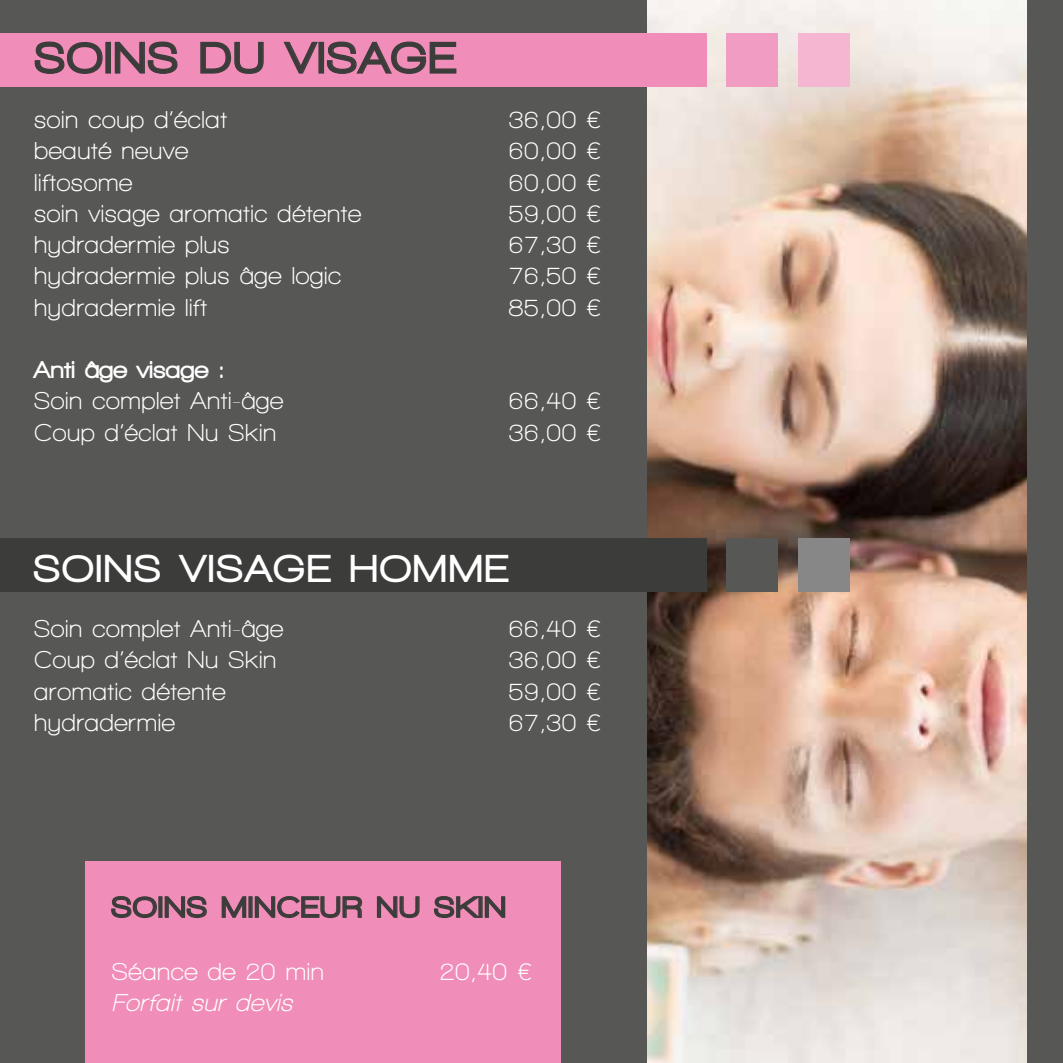
<style>
.page{position:relative;width:1063px;height:1063px;background:#575756}
.page>*{position:absolute;margin:0;border:0;box-sizing:border-box;transform-origin:0 0}
.t1{font:900 45px "Walkway";letter-spacing:.075em;color:#3c3c3b}
.t2{font:900 40px "Walkway";letter-spacing:.075em;color:#fff}
.t3{font:900 30px "Walkway";letter-spacing:.075em;color:#3c3c3b}
.t4{font:700 25px "Walkway";letter-spacing:.025em;color:#fff}
.t5{font:italic 700 25px "Walkway";letter-spacing:.025em;color:#fff}
.t6{font:900 25px "Walkway";letter-spacing:.025em;color:#fff}
</style>
<div class="page">
<img style="left:647px;top:0;width:379px;height:1063px">
<div style="left:0;top:34px;width:706px;height:53px;background:#f08db8"></div>
<div style="left:726px;top:34px;width:52px;height:53px;background:#f19cc3"></div>
<div style="left:798px;top:34px;width:52px;height:53px;background:#f5b6d2"></div>
<svg style="left:34px;top:41px;width:69px;height:33px"></svg>
<div style="left:105px;top:42px;width:6px;height:32px;border:1px solid #3c3c3b"></div>
<svg style="left:114px;top:41px;width:64px;height:33px"></svg>
<svg style="left:200px;top:41px;width:64px;height:33px"></svg>
<svg style="left:283px;top:41px;width:36px;height:33px"></svg>
<div style="left:319px;top:42px;width:5px;height:32px;border:1px solid #3c3c3b"></div>
<svg style="left:327px;top:41px;width:130px;height:33px"></svg>
<div style="left:0;top:539px;width:706px;height:53px;background:#3c3c3b"></div>
<div style="left:726px;top:539px;width:52px;height:53px;background:#575756"></div>
<div style="left:798px;top:539px;width:52px;height:53px;background:#878787"></div>
<div style="left:85px;top:861px;width:476px;height:202px;background:#f08db8"></div>
<svg style="left:111px;top:896px;width:46px;height:23px"></svg>
<div style="left:158px;top:896px;width:5px;height:22px;border:1px solid #3c3c3b"></div>
<svg style="left:164px;top:896px;width:43px;height:23px"></svg>
<svg style="left:221px;top:896px;width:26px;height:22px"></svg>
<div style="left:249px;top:896px;width:4px;height:22px;border:1px solid #3c3c3b"></div>
<svg style="left:254px;top:896px;width:109px;height:23px"></svg>
<svg style="left:377px;top:896px;width:43px;height:23px"></svg>
<svg style="left:434px;top:896px;width:72px;height:23px"></svg>
<h1 class="t1" style="left:35px;top:34px;width:421px">SOINS DU VISAGE</h1>
<p class="t4" style="left:34px;top:106px;width:194px">soin coup d’éclat</p>
<p class="t4" style="left:509px;top:106px;width:94px">36,00 €</p>
<p class="t4" style="left:34px;top:138px;width:156px">beauté neuve</p>
<p class="t4" style="left:509px;top:138px;width:94px">60,00 €</p>
<p class="t4" style="left:34px;top:169px;width:99px">liftosome</p>
<p class="t4" style="left:509px;top:169px;width:94px">60,00 €</p>
<p class="t4" style="left:34px;top:200px;width:328px">soin visage aromatic détente</p>
<p class="t4" style="left:509px;top:200px;width:94px">59,00 €</p>
<p class="t4" style="left:34px;top:231px;width:197px">hydradermie plus</p>
<p class="t4" style="left:509px;top:231px;width:94px">67,30 €</p>
<p class="t4" style="left:34px;top:263px;width:309px">hydradermie plus âge logic</p>
<p class="t4" style="left:509px;top:263px;width:94px">76,50 €</p>
<p class="t4" style="left:34px;top:294px;width:174px">hydradermie lift</p>
<p class="t4" style="left:509px;top:294px;width:94px">85,00 €</p>
<p class="t6" style="left:34px;top:356px;width:192px">Anti âge visage :</p>
<p class="t4" style="left:34px;top:388px;width:251px">Soin complet Anti-âge</p>
<p class="t4" style="left:509px;top:388px;width:94px">66,40 €</p>
<p class="t4" style="left:34px;top:419px;width:244px">Coup d’éclat Nu Skin</p>
<p class="t4" style="left:509px;top:419px;width:94px">36,00 €</p>
<h2 class="t2" style="left:34px;top:547px;width:475px">SOINS VISAGE HOMME</h2>
<p class="t4" style="left:34px;top:615px;width:251px">Soin complet Anti-âge</p>
<p class="t4" style="left:509px;top:615px;width:94px">66,40 €</p>
<p class="t4" style="left:34px;top:646px;width:244px">Coup d’éclat Nu Skin</p>
<p class="t4" style="left:509px;top:646px;width:94px">36,00 €</p>
<p class="t4" style="left:34px;top:678px;width:193px">aromatic détente</p>
<p class="t4" style="left:509px;top:678px;width:94px">59,00 €</p>
<p class="t4" style="left:34px;top:709px;width:142px">hydradermie</p>
<p class="t4" style="left:509px;top:709px;width:94px">67,30 €</p>
<p class="t3" style="left:112px;top:891px;width:395px">SOINS MINCEUR NU SKIN</p>
<p class="t4" style="left:112px;top:958px;width:213px">Séance de 20 min</p>
<p class="t4" style="left:440px;top:958px;width:94px">20,40 €</p>
<p class="t5" style="left:112px;top:989px;width:182px">Forfait sur devis</p>
</div>
